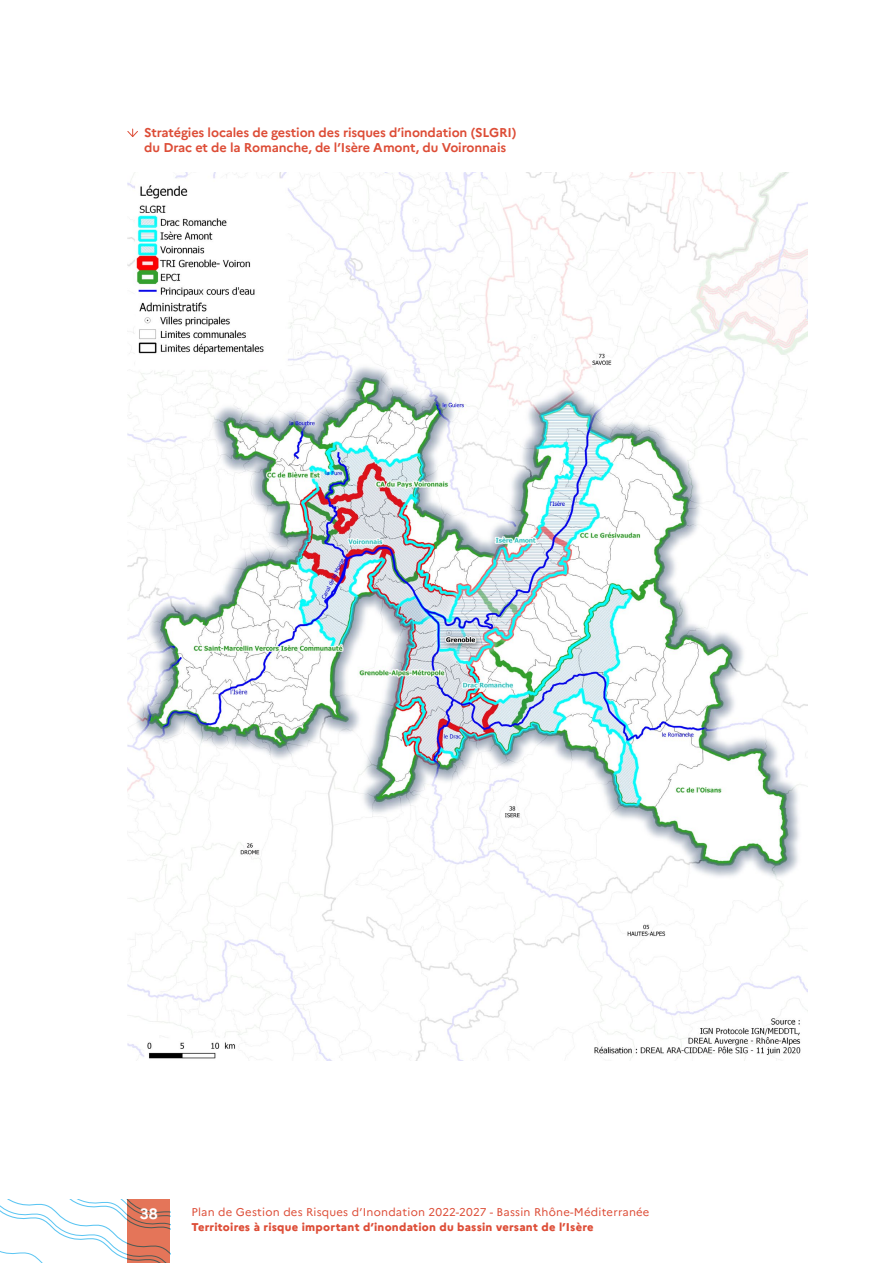
<style>
.page{position:relative;width:893px;height:1263px;background:#fff}
.page>*{position:absolute;margin:0;border:0;box-sizing:border-box;transform-origin:0 0}
.t1{font:700 15px "Marianne";color:#fff}
.tit_graph{font:700 12.75px/15px "Marianne";letter-spacing:-.01em;color:#dd4d37}
.t2{font:11.25px "Marianne";letter-spacing:.02em;color:#dd4d37}
.t3{font:800 11.25px "Marianne";letter-spacing:.02em;color:#dd4d37}
</style>
<div class="page">
<svg style="left:0;top:1199px;width:170px;height:64px"></svg>
<svg style="left:127px;top:129px;width:11px;height:8px"></svg>
<img style="left:128px;top:172px;width:680px;height:889px">
<p class="tit_graph" style="left:144px;top:125px;width:374px">Stratégies locales de gestion des risques d’inondation (SLGRI) du Drac et de la Romanche, de l’Isère Amont, du Voironnais</p>
<p class="t1" style="left:140px;top:1204px;width:19px">38</p>
<p class="t2" style="left:191px;top:1205px;width:460px">Plan de Gestion des Risques d’Inondation 2022-2027 - Bassin Rhône-Méditerranée</p>
<p class="t3" style="left:191px;top:1220px;width:404px">Territoires à risque important d’inondation du bassin versant de l’Isère</p>
</div>
